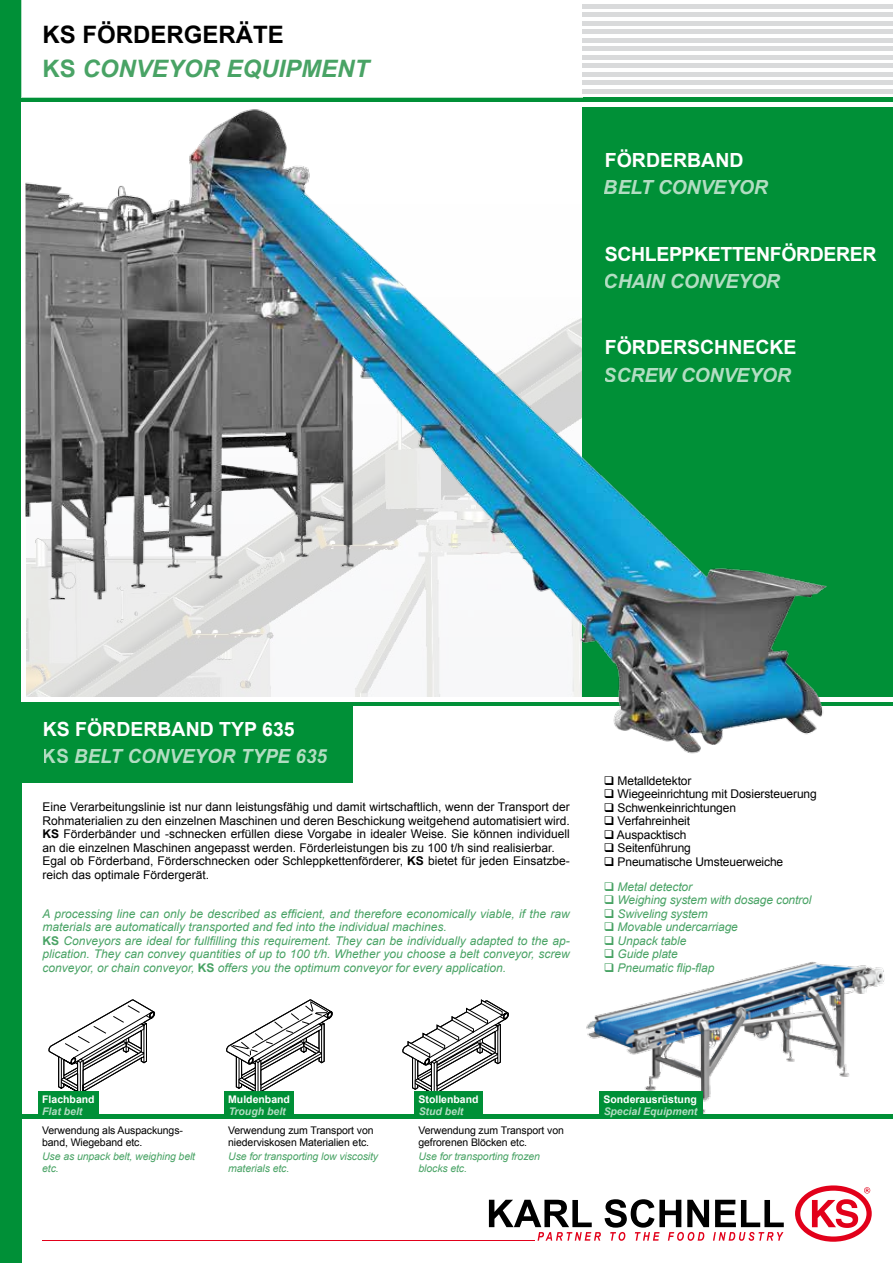
<style>
.page{position:relative;width:893px;height:1263px;background:#fff}
.page>*{position:absolute;margin:0;border:0;box-sizing:border-box;transform-origin:0 0}
.t1{font:italic 700 24px/34.2px "Arial";color:#49a365}
.t2{font:700 19.5px/27.2px "Arial";color:#fff}
.t3{font:italic 700 19.5px "Arial";letter-spacing:-.01em;color:#fff}
.t4{font:700 19.5px "Arial";letter-spacing:-.02em;color:#fff}
.t5{font:12px/13.5px "Arial";color:#000}
.t6{font:italic 12px/13.5px "Arial";color:#49a365}
.t7{font:10.5px/12px "Arial";letter-spacing:-.01em;color:#000}
.t8{font:italic 10.5px/12px "Arial";letter-spacing:-.01em;color:#49a365}
.t9{font:700 10.5px "Arial";color:#fff}
.t10{font:italic 700 10.5px "Arial";color:#fff}
.s1{font-style:normal;color:#000}
.s2{font-style:normal}
.s3{font-style:italic}
.s4{font-weight:700}
.s5{font-weight:700;font-style:normal}
</style>
<div class="page">
<svg style="left:48px;top:1000px;width:108px;height:92px"></svg>
<svg style="left:225px;top:999px;width:108px;height:101px"></svg>
<svg style="left:402px;top:999px;width:107px;height:102px"></svg>
<img style="left:586px;top:962px;width:299px;height:152px">
<div style="left:0;top:0;width:21px;height:1263px;background:#009037"></div>
<hr style="left:0;top:702px;width:893px;height:4px;background:#009037">
<hr style="left:0;top:98px;width:893px;height:4px;background:#009037">
<div style="left:583px;top:106px;width:310px;height:591px;background:#009037"></div>
<div style="left:583px;top:89px;width:310px;height:5px;background:#d9dadb"></div>
<hr style="left:583px;top:81px;width:310px;height:4px;background:#d9dadb">
<div style="left:583px;top:72px;width:310px;height:5px;background:#d9dadb"></div>
<hr style="left:583px;top:64px;width:310px;height:4px;background:#d9dadb">
<div style="left:583px;top:55px;width:310px;height:5px;background:#d9dadb"></div>
<hr style="left:583px;top:47px;width:310px;height:4px;background:#d9dadb">
<div style="left:583px;top:38px;width:310px;height:5px;background:#d9dadb"></div>
<hr style="left:583px;top:13px;width:310px;height:4px;background:#d9dadb">
<hr style="left:583px;top:30px;width:310px;height:4px;background:#d9dadb">
<div style="left:583px;top:4px;width:310px;height:5px;background:#d9dadb"></div>
<div style="left:583px;top:21px;width:310px;height:5px;background:#d9dadb"></div>
<hr style="left:17px;top:1114px;width:876px;height:4px;background:#009037">
<div style="left:38px;top:1092px;width:61px;height:23px;background:#009037"></div>
<div style="left:224px;top:1092px;width:69px;height:23px;background:#009037"></div>
<div style="left:415px;top:1092px;width:68px;height:23px;background:#009037"></div>
<div style="left:600px;top:1092px;width:103px;height:23px;background:#009037"></div>
<div style="left:0;top:702px;width:353px;height:80px;background:#009037"></div>
<svg style="left:489px;top:1199px;width:295px;height:42px"></svg>
<svg style="left:795px;top:1185px;width:77px;height:57px"></svg>
<hr style="left:43px;top:1240px;width:492px;height:1px;background:#e2001a">
<img style="left:26px;top:106px;width:820px;height:648px">
<h1 class="t1" style="left:42px;top:18px;width:328px"><span class="s1">KS FÖRDERGERÄTE<br></span><span class="s2">KS</span> CONVEYOR EQUIPMENT</h1>
<h2 class="t2" style="left:605px;top:147px;width:140px">FÖRDERBAND</h2>
<h2 class="t3" style="left:604px;top:175px;width:166px">BELT CONVEYOR</h2>
<h2 class="t4" style="left:605px;top:241px;width:273px">SCHLEPPKETTENFÖRDERER</h2>
<h2 class="t3" style="left:604px;top:268px;width:178px">CHAIN CONVEYOR</h2>
<h2 class="t2" style="left:605px;top:335px;width:193px">FÖRDERSCHNECKE</h2>
<h2 class="t3" style="left:604px;top:362px;width:189px">SCREW CONVEYOR</h2>
<h2 class="t2" style="left:43px;top:716px;width:286px">KS FÖRDERBAND TYP 635<br>KS <span class="s3">BELT CONVEYOR TYPE 635</span></h2>
<p class="t5" style="left:43px;top:800px;width:529px">Eine Verarbeitungslinie ist nur dann leistungsfähig und damit wirtschaftlich, wenn der Transport der Rohmaterialien zu den einzelnen Maschinen und deren Beschickung weitgehend automatisiert wird.<br><span class="s4">KS</span> Förderbänder und -schnecken erfüllen diese Vorgabe in idealer Weise. Sie können individuell an die einzelnen Maschinen angepasst werden. Förderleistungen bis zu 100 t/h sind realisierbar.<br>Egal ob Förderband, Förderschnecken oder Schleppkettenförderer, <span class="s4">KS</span> bietet für jeden Einsatzbe&shy;reich das optimale Fördergerät.</p>
<p class="t6" style="left:43px;top:907px;width:529px">A processing line can only be described as efficient, and therefore economically viable, if the raw materials are automatically transported and fed into the individual machines.<br><span class="s5">KS</span> Conveyors are ideal for fullfilling this requirement. They can be individually adapted to the ap&shy;plication. They can convey quantities of up to 100 t/h. Whether you choose a belt conveyor, screw conveyor, or chain conveyor, <span class="s5">KS</span> offers you the optimum conveyor for every application.</p>
<p class="t5" style="left:604px;top:774px;width:89px">❑ Metalldetektor</p>
<p class="t5" style="left:604px;top:787px;width:214px">❑ Wiegeeinrichtung mit Dosiersteuerung</p>
<p class="t5" style="left:604px;top:801px;width:134px">❑ Schwenkeinrichtungen</p>
<p class="t5" style="left:604px;top:814px;width:88px">❑ Verfahreinheit</p>
<p class="t5" style="left:604px;top:828px;width:84px">❑ Auspacktisch</p>
<p class="t5" style="left:604px;top:841px;width:89px">❑ Seitenführung</p>
<p class="t5" style="left:604px;top:855px;width:181px">❑ Pneumatische Umsteuerweiche</p>
<p class="t6" style="left:604px;top:880px;width:90px">❑ Metal detector</p>
<p class="t6" style="left:604px;top:893px;width:209px">❑ Weighing system with dosage control</p>
<p class="t6" style="left:604px;top:907px;width:106px">❑ Swiveling system</p>
<p class="t6" style="left:604px;top:920px;width:136px">❑ Movable undercarriage</p>
<p class="t6" style="left:604px;top:934px;width:84px">❑ Unpack table</p>
<p class="t6" style="left:604px;top:947px;width:75px">❑ Guide plate</p>
<p class="t6" style="left:604px;top:961px;width:112px">❑ Pneumatic flip-flap</p>
<p class="t9" style="left:42px;top:1092px;width:54px">FLACHBAND</p>
<p class="t10" style="left:42px;top:1104px;width:42px">FLAT BELT</p>
<p class="t9" style="left:228px;top:1092px;width:63px">MULDENBAND</p>
<p class="t10" style="left:228px;top:1104px;width:59px">TROUGH BELT</p>
<p class="t9" style="left:418px;top:1092px;width:62px">STOLLENBAND</p>
<p class="t10" style="left:418px;top:1104px;width:46px">STUD BELT</p>
<p class="t7" style="left:42px;top:1124px;width:142px">Verwendung als Auspackungs&shy;band, Wiegeband etc.</p>
<p class="t7" style="left:418px;top:1124px;width:147px">Verwendung zum Transport von gefrorenen Blöcken etc.</p>
<p class="t7" style="left:228px;top:1124px;width:147px">Verwendung zum Transport von niederviskosen Materialien etc.</p>
<p class="t8" style="left:42px;top:1150px;width:155px">Use as unpack belt, weighing belt etc.</p>
<p class="t8" style="left:418px;top:1150px;width:123px">Use for transporting frozen blocks etc.</p>
<p class="t8" style="left:228px;top:1150px;width:151px">Use for transporting low viscosity materials etc.</p>
<p class="t9" style="left:603px;top:1092px;width:95px">SONDERAUSRÜSTUNG</p>
<p class="t10" style="left:603px;top:1104px;width:95px">SPECIAL EQUIPMENT</p>
</div>
